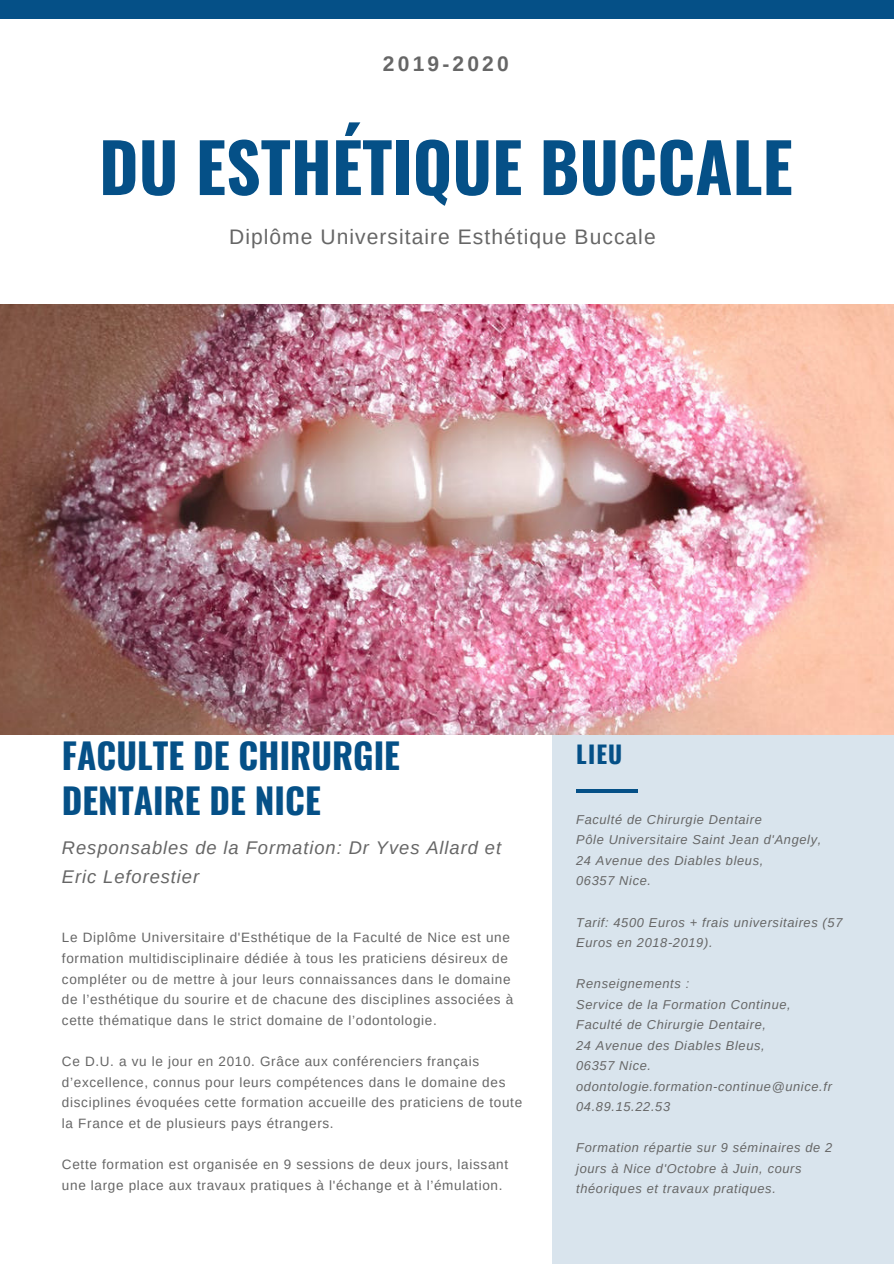
<style>
.page{position:relative;width:894px;height:1264px;background:#fff}
.page>*{position:absolute;margin:0;border:0;box-sizing:border-box;transform-origin:0 0}
.t1{font:700 67.5px "Oswald";color:#055087}
.t2{font:700 35.1px/44.7px "Oswald";color:#055087}
.t3{font:700 24px "Oswald";color:#055087}
.t4{font:21px "Arimo";letter-spacing:.05em;color:#666}
.t5{font:700 21px "Arimo";letter-spacing:.15em;color:#666}
.t6{font:italic 18.3px/28.7px "Arimo";letter-spacing:.05em;color:#666}
.t7{font:13.5px/20.7px "Arimo";letter-spacing:.05em;color:#666}
.t8{font:italic 12.9px/20.5px "Arimo";letter-spacing:.05em;color:#666}
</style>
<div class="page">
<div style="left:0;top:0;width:893px;height:19px;background:#055087"></div>
<div style="left:552px;top:718px;width:341px;height:545px;background:#d9e4ed"></div>
<img style="left:0;top:305px;width:893px;height:429px">
<hr style="left:576px;top:789px;width:61px;height:4px;background:#055087">
<h3 class="t5" style="left:383px;top:52px;width:127px">2019-2020</h3>
<h1 class="t1" style="left:99px;top:114px;width:695px">DU ESTHÉTIQUE BUCCALE</h1>
<h3 class="t4" style="left:229px;top:224px;width:428px">Diplôme Universitaire Esthétique Buccale</h3>
<h2 class="t2" style="left:62px;top:732px;width:339px">FACULTE DE CHIRURGIE<br>DENTAIRE DE NICE</h2>
<h3 class="t6" style="left:62px;top:833px;width:440px">Responsables de la Formation: Dr Yves Allard et<br>Eric Leforestier</h3>
<p class="t7" style="left:62px;top:927px;width:452px">Le Diplôme Universitaire d'Esthétique de la Faculté de Nice est une formation multidisciplinaire dédiée à tous les praticiens désireux de compléter ou de mettre à jour leurs connaissances dans le domaine de l’esthétique du sourire et de chacune des disciplines associées à cette thématique dans le strict domaine de l’odontologie.</p>
<p class="t7" style="left:62px;top:1051px;width:461px">Ce D.U. a vu le jour en 2010. Grâce aux conférenciers français d’excellence, connus pour leurs compétences dans le domaine des disciplines évoquées cette formation accueille des praticiens de toute la France et de plusieurs pays étrangers.</p>
<p class="t7" style="left:62px;top:1154px;width:447px">Cette formation est organisée en 9 sessions de deux jours, laissant une large place aux travaux pratiques à l'échange et à l’émulation.</p>
<h3 class="t3" style="left:576px;top:735px;width:48px">LIEU</h3>
<p class="t8" style="left:576px;top:809px;width:246px">Faculté de Chirurgie Dentaire<br>Pôle Universitaire Saint Jean d'Angely,<br>24 Avenue des Diables bleus,<br>06357 Nice.</p>
<p class="t8" style="left:576px;top:911px;width:268px">Tarif: 4500 Euros + frais universitaires (57<br>Euros en 2018-2019).</p>
<p class="t8" style="left:576px;top:973px;width:257px">Renseignements :<br>Service de la Formation Continue,<br>Faculté de Chirurgie Dentaire,<br>24 Avenue des Diables Bleus,<br>06357 Nice. odontologie.formation-continue@unice.fr<br>04.89.15.22.53</p>
<p class="t8" style="left:576px;top:1137px;width:258px">Formation répartie sur 9 séminaires de 2 jours à Nice d'Octobre à Juin, cours théoriques et travaux pratiques.</p>
</div>
